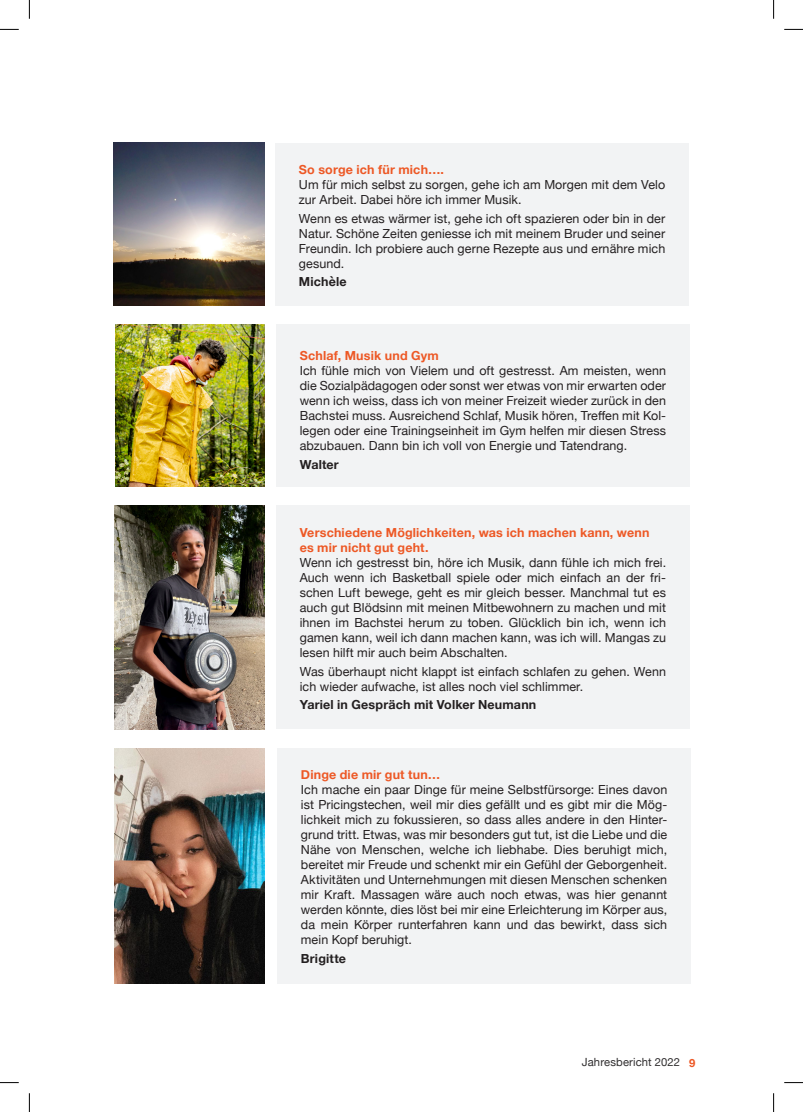
<style>
.page{position:relative;width:803px;height:1112px;background:#fff}
.page>*{position:absolute;margin:0;border:0;box-sizing:border-box;transform-origin:0 0}
.Fliesstext{font:12.5px/15px "Helvetica Neue";letter-spacing:.005em;color:#231f20;text-align:justify}
.Zwischentitel_no_spa{font:700 12.5px/15px "Helvetica Neue";letter-spacing:.015em;color:#ed5825}
.Name_Autor{font:700 12.5px "Helvetica Neue";letter-spacing:.015em;color:#231f20}
.t1{font:11.25px "Helvetica Neue";letter-spacing:.01em;color:#312f30}
.s1{font-weight:700;color:#ed5825}
</style>
<div class="page">
<div style="left:277px;top:747px;width:414px;height:236px;background:#f2f3f4"></div>
<div style="left:276px;top:505px;width:414px;height:224px;background:#f2f3f4"></div>
<div style="left:276px;top:324px;width:413px;height:162px;background:#f2f3f4"></div>
<div style="left:275px;top:143px;width:414px;height:162px;background:#f2f3f4"></div>
<img style="left:114px;top:505px;width:151px;height:224px">
<img style="left:115px;top:324px;width:149px;height:162px">
<img style="left:114px;top:748px;width:151px;height:235px">
<img style="left:114px;top:143px;width:150px;height:162px">
<svg style="left:0;top:29px;width:19px;height:1px"></svg>
<svg style="left:784px;top:29px;width:19px;height:1px"></svg>
<svg style="left:0;top:1082px;width:19px;height:1px"></svg>
<svg style="left:784px;top:1082px;width:19px;height:1px"></svg>
<svg style="left:29px;top:0;width:1px;height:19px"></svg>
<svg style="left:29px;top:1093px;width:1px;height:18px"></svg>
<svg style="left:773px;top:0;width:1px;height:19px"></svg>
<svg style="left:773px;top:1093px;width:1px;height:18px"></svg>
<p class="Zwischentitel_no_spa" style="left:299px;top:162px;width:147px">So sorge ich für mich….</p>
<p class="Fliesstext" style="left:299px;top:178px;width:368px">Um für mich selbst zu sorgen, gehe ich am Morgen mit dem Velo zur Arbeit. Dabei höre ich immer Musik.</p>
<p class="Fliesstext" style="left:299px;top:211px;width:368px">Wenn es etwas wärmer ist, gehe ich oft spazieren oder bin in der Natur. Schöne Zeiten geniesse ich mit meinem Bruder und seiner Freundin. Ich probiere auch gerne Rezepte aus und ernähre mich gesund.</p>
<p class="Name_Autor" style="left:299px;top:272px;width:49px">Michèle</p>
<p class="Zwischentitel_no_spa" style="left:300px;top:348px;width:141px">Schlaf, Musik und Gym</p>
<p class="Fliesstext" style="left:300px;top:363px;width:368px">Ich fühle mich von Vielem und oft gestresst. Am meisten, wenn die Sozialpädagogen oder sonst wer etwas von mir erwarten oder wenn ich weiss, dass ich von meiner Freizeit wieder zurück in den Bachstei muss. Ausreichend Schlaf, Musik hören, Treffen mit Kol&shy;legen oder eine Trainingseinheit im Gym helfen mir diesen Stress abzubauen. Dann bin ich voll von Energie und Tatendrang.</p>
<p class="Name_Autor" style="left:300px;top:454px;width:41px">Walter</p>
<p class="Zwischentitel_no_spa" style="left:300px;top:525px;width:351px">Verschiedene Möglichkeiten, was ich machen kann, wenn es mir nicht gut geht.</p>
<p class="Fliesstext" style="left:300px;top:555px;width:368px">Wenn ich gestresst bin, höre ich Musik, dann fühle ich mich frei.<br>Auch wenn ich Basketball spiele oder mich einfach an der fri&shy;schen Luft bewege, geht es mir gleich besser. Manchmal tut es auch gut Blödsinn mit meinen Mitbewohnern zu machen und mit ihnen im Bachstei herum zu toben. Glücklich bin ich, wenn ich gamen kann, weil ich dann machen kann, was ich will. Mangas zu lesen hilft mir auch beim Abschalten.</p>
<p class="Fliesstext" style="left:300px;top:664px;width:368px">Was überhaupt nicht klappt ist einfach schlafen zu gehen. Wenn ich wieder aufwache, ist alles noch viel schlimmer.</p>
<p class="Name_Autor" style="left:300px;top:694px;width:238px">Yariel in Gespräch mit Volker Neumann</p>
<p class="Zwischentitel_no_spa" style="left:301px;top:767px;width:141px">Dinge die mir gut tun…</p>
<p class="Fliesstext" style="left:301px;top:782px;width:368px">Ich mache ein paar Dinge für meine Selbstfürsorge: Eines davon ist Pricingstechen, weil mir dies gefällt und es gibt mir die Mög&shy;lichkeit mich zu fokussieren, so dass alles andere in den Hinter&shy;grund tritt. Etwas, was mir besonders gut tut, ist die Liebe und die Nähe von Menschen, welche ich liebhabe. Dies beruhigt mich, bereitet mir Freude und schenkt mir ein Gefühl der Geborgenheit.<br>Aktivitäten und Unternehmungen mit diesen Menschen schenken mir Kraft. Massagen wäre auch noch etwas, was hier genannt werden könnte, dies löst bei mir eine Erleichterung im Körper aus, da mein Körper runterfahren kann und das bewirkt, dass sich mein Kopf beruhigt.</p>
<p class="Name_Autor" style="left:301px;top:948px;width:47px">Brigitte</p>
<p class="t1" style="left:582px;top:1053px;width:115px">Jahresbericht 2022 <span class="s1">9</span></p>
</div>
